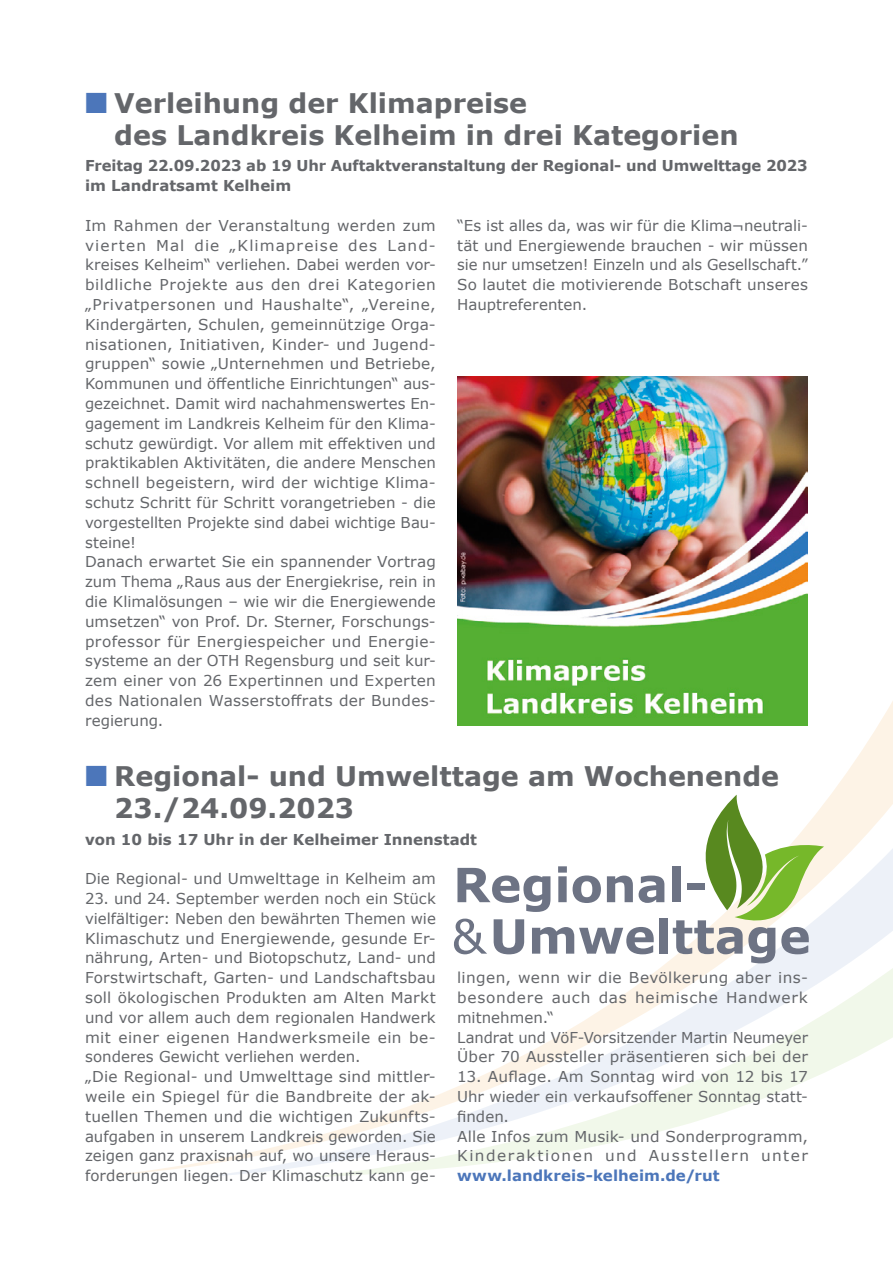
<style>
.page{position:relative;width:893px;height:1263px;background:#fff}
.page>*{position:absolute;margin:0;border:0;box-sizing:border-box;transform-origin:0 0}
.t1{font:700 27px/32.4px "Verdana";color:#64666a}
.t2{font:15px/19.8px "Verdana";letter-spacing:.01em;color:#64666a}
.t3{font:700 15px/19.8px "Verdana";letter-spacing:-.005em;color:#64666a}
.t4{font:700 15px "Verdana";letter-spacing:.005em;color:#4c76ba}
.s1{font-family:"European Pi Three";font-weight:400;color:#4c76ba}
</style>
<div class="page">
<svg style="left:101px;top:701px;width:792px;height:477px"></svg>
<img style="left:457px;top:376px;width:351px;height:350px">
<svg style="left:457px;top:868px;width:93px;height:44px"></svg>
<svg style="left:558px;top:866px;width:9px;height:36px"></svg>
<svg style="left:573px;top:875px;width:28px;height:28px"></svg>
<svg style="left:607px;top:875px;width:26px;height:27px"></svg>
<svg style="left:639px;top:875px;width:25px;height:28px"></svg>
<div style="left:672px;top:866px;width:8px;height:36px;background:#6d7384"></div>
<svg style="left:454px;top:918px;width:33px;height:36px"></svg>
<svg style="left:494px;top:919px;width:30px;height:35px"></svg>
<svg style="left:532px;top:927px;width:122px;height:27px"></svg>
<div style="left:660px;top:918px;width:8px;height:36px;background:#6d7384"></div>
<svg style="left:673px;top:795px;width:151px;height:168px"></svg>
<h1 class="t1" style="left:114px;top:86px;width:626px;text-indent:-29px"><span class="s1">!</span> Verleihung der Klimapreise<br>des Landkreis Kelheim in drei Kategorien</h1>
<p class="t3" style="left:85px;top:156px;width:724px">Freitag 22.09.2023 ab 19 Uhr Auftaktveranstaltung der Regional- und Umwelttage 2023 im Landratsamt Kelheim</p>
<p class="t2" style="left:85px;top:215px;width:352px">Im Rahmen der Veranstaltung werden zum vierten Mal die „Klimapreise des Land&shy;kreises Kelheim“ verliehen. Dabei werden vor&shy;bildliche Projekte aus den drei Kategorien „Privatpersonen und Haushalte“, „Vereine, Kindergärten, Schulen, gemeinnützige Orga&shy;nisationen, Initiativen, Kinder- und Jugend&shy;gruppen“ sowie „Unternehmen und Betriebe, Kommunen und öffentliche Einrichtungen“ aus&shy;gezeichnet. Damit wird nachahmenswertes En&shy;gagement im Landkreis Kelheim für den Klima&shy;schutz gewürdigt. Vor allem mit effektiven und praktikablen Aktivitäten, die andere Menschen schnell begeistern, wird der wichtige Klima&shy;schutz Schritt für Schritt vorangetrieben - die vorgestellten Projekte sind dabei wichtige Bau&shy;steine!<br>Danach erwartet Sie ein spannender Vortrag zum Thema „Raus aus der Energiekrise, rein in die Klimalösungen – wie wir die Energiewende umsetzen“ von Prof. Dr. Sterner, Forschungs&shy;professor für Energiespeicher und Energie&shy;systeme an der OTH Regensburg und seit kur&shy;zem einer von 26 Expertinnen und Experten des Nationalen Wasserstoffrats der Bundes&shy;regierung.</p>
<p class="t2" style="left:457px;top:215px;width:352px;text-align:justify">“Es ist alles da, was wir für die Klima¬neutrali&shy;tät und Energiewende brauchen - wir müssen sie nur umsetzen! Einzeln und als Gesellschaft.” So lautet die motivierende Botschaft unseres Hauptreferenten.</p>
<h1 class="t1" style="left:114px;top:759px;width:666px;text-indent:-29px"><span class="s1">!</span> Regional- und Umwelttage am Wochenende<br>23./24.09.2023</h1>
<p class="t3" style="left:85px;top:829px;width:393px">von 10 bis 17 Uhr in der Kelheimer Innenstadt</p>
<p class="t2" style="left:85px;top:869px;width:352px">Die Regional- und Umwelttage in Kelheim am</p>
<p class="t2" style="left:85px;top:888px;width:352px">23. und 24. September werden noch ein Stück vielfältiger: Neben den bewährten Themen wie Klimaschutz und Energiewende, gesunde Er&shy;nährung, Arten- und Biotopschutz, Land- und Forstwirtschaft, Garten- und Landschaftsbau soll ökologischen Produkten am Alten Markt und vor allem auch dem regionalen Handwerk mit einer eigenen Handwerksmeile ein be&shy;sonderes Gewicht verliehen werden.<br>„Die Regional- und Umwelttage sind mittler&shy;weile ein Spiegel für die Bandbreite der ak&shy;tuellen Themen und die wichtigen Zukunfts&shy;aufgaben in unserem Landkreis geworden. Sie zeigen ganz praxisnah auf, wo unsere Heraus&shy;forderungen liegen. Der Klimaschutz kann ge-</p>
<p class="t2" style="left:457px;top:968px;width:352px">lingen, wenn wir die Bevölkerung aber ins&shy;besondere auch das heimische Handwerk mitnehmen.“<br>Landrat und VöF-Vorsitzender Martin Neumeyer Über 70 Aussteller präsentieren sich bei der</p>
<p class="t2" style="left:457px;top:1067px;width:352px">13. Auflage. Am Sonntag wird von 12 bis 17<br>Uhr wieder ein verkaufsoffener Sonntag statt&shy;finden.<br>Alle Infos zum Musik- und Sonderprogramm, Kinderaktionen und Ausstellern unter</p>
<p class="t4" style="left:457px;top:1165px;width:264px">www.landkreis-kelheim.de/rut</p>
</div>
